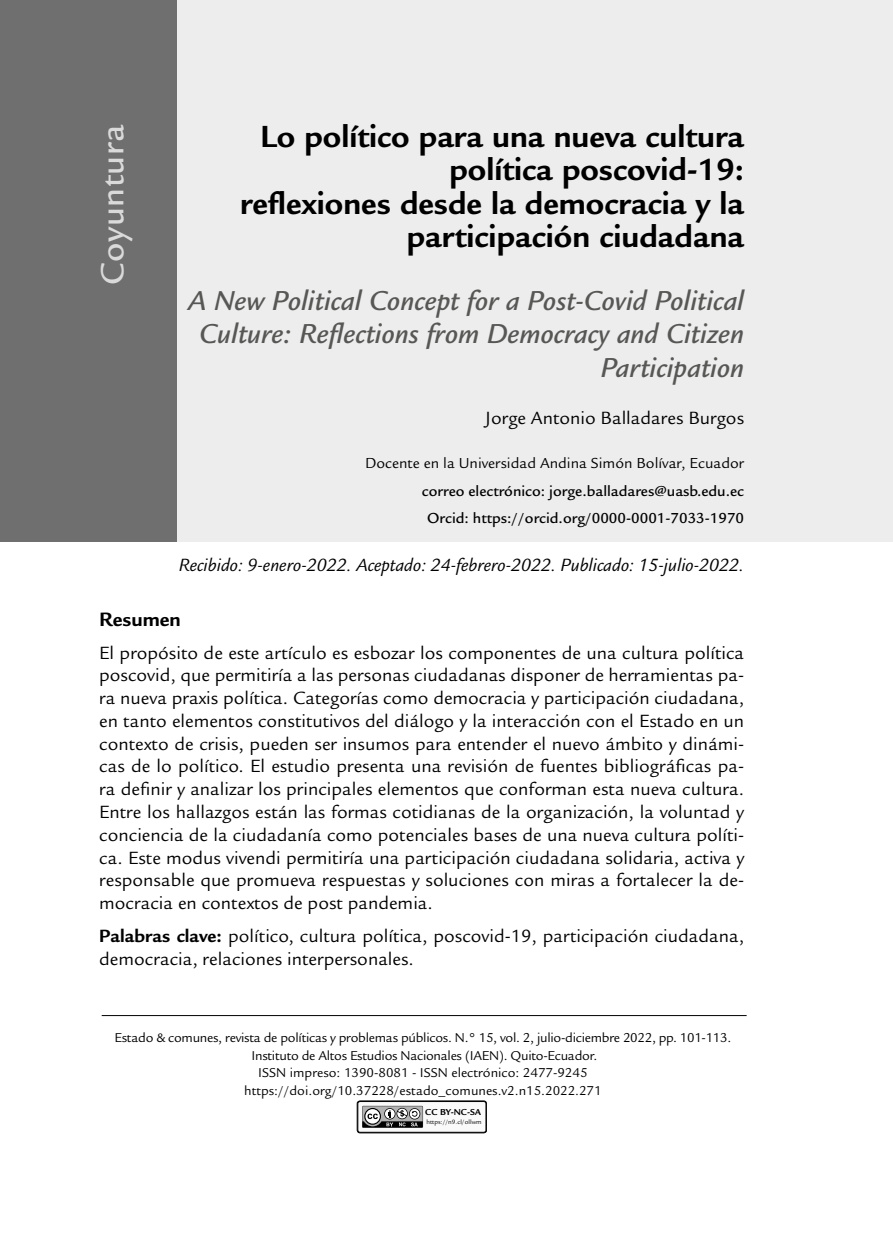
<style>
.page{position:relative;width:893px;height:1241px;background:#fff}
.page>*{position:absolute;margin:0;border:0;box-sizing:border-box;transform-origin:0 0}
.t1{font:500 35px "Legacy Sans Std";letter-spacing:.02em;color:#dadada}
.t2{font:700 33.25px/33.2px "Legacy Sans Std";color:#000;text-align:right}
.t3{font:italic 500 29.75px/33.2px "Legacy Sans Std";color:#575756;text-align:right}
.t4{font:700 21px "Legacy Sans Std";color:#000}
.t5{font:19.25px/22.8px "Legacy Sans Std";color:#000;text-align:justify}
.t6{font:italic 19.25px "Legacy Sans Std";color:#000}
.t7{font:500 15.75px/27.7px "Legacy Sans Std";color:#000;text-align:center}
.t8{font:15.75px "Legacy Sans Std";color:#000}
.t9{font:14px/17.5px "Legacy Sans Std";letter-spacing:-.02em;color:#000;text-align:center}
.t10{font:700 9.45px "Legacy Sans Std";letter-spacing:-.005em;color:#000}
.t11{font:6.83px "Legacy Sans Std";color:#000}
.s1{font-weight:700}
</style>
<div class="page">
<div style="left:52px;top:0;width:841px;height:541px;background:#ededed"></div>
<div style="left:0;top:0;width:176px;height:541px;background:#706f6f"></div>
<div style="left:357px;top:1100px;width:129px;height:32px;background:#fafafa;border-radius:3px"></div>
<div style="left:357px;top:1100px;width:130px;height:32px;border:1px solid #000;border-radius:3px"></div>
<div style="left:358px;top:1101px;width:128px;height:31px;border:1px solid #000;border-radius:2px"></div>
<svg style="left:362px;top:1105px;width:61px;height:22px"></svg>
<hr style="left:102px;top:1014px;width:645px;height:1px;background:#000">
<h2 class="t2" style="left:240px;top:120px;width:505px">Lo político para una nueva cultura política poscovid-19:<br>reflexiones desde la democracia y la participación ciudadana</h2>
<h3 class="t3" style="left:188px;top:284px;width:558px">A New Political Concept for a Post-Covid Political<br>Culture: Reflections from Democracy and Citizen<br>Participation</h3>
<p class="t5" style="left:486px;top:407px;width:260px">Jorge Antonio Balladares Burgos</p>
<p class="t8" style="left:365px;top:454px;width:381px">Docente en la Universidad Andina Simón Bolívar, Ecuador</p>
<p class="t7" style="left:422px;top:477px;width:324px">correo electrónico: jorge.balladares@uasb.edu.ec<br>Orcid: https://orcid.org/0000-0001-7033-1970</p>
<p class="t6" style="left:179px;top:554px;width:567px">Recibido: 9-enero-2022. Aceptado: 24-febrero-2022. Publicado: 15-julio-2022.</p>
<p class="t4" style="left:99px;top:607px;width:83px">Resumen</p>
<p class="t5" style="left:99px;top:641px;width:646px">El propósito de este artículo es esbozar los componentes de una cultura política poscovid, que permitiría a las personas ciudadanas disponer de herramientas pa&shy;ra nueva praxis política. Categorías como democracia y participación ciudadana, en tanto elementos constitutivos del diálogo y la interacción con el Estado en un contexto de crisis, pueden ser insumos para entender el nuevo ámbito y dinámi&shy;cas de lo político. El estudio presenta una revisión de fuentes bibliográficas pa&shy;ra definir y analizar los principales elementos que conforman esta nueva cultura.<br>Entre los hallazgos están las formas cotidianas de la organización, la voluntad y conciencia de la ciudadanía como potenciales bases de una nueva cultura políti&shy;ca. Este modus vivendi permitiría una participación ciudadana solidaria, activa y responsable que promueva respuestas y soluciones con miras a fortalecer la de&shy;mocracia en contextos de post pandemia.</p>
<p class="t5" style="left:99px;top:924px;width:646px"><span class="s1">Palabras clave:</span> político, cultura política, poscovid-19, participación ciudadana, democracia, relaciones interpersonales.</p>
<h1 class="t1" style="left:92px;top:285px;width:162px;rotate:-90deg">Coyuntura</h1>
<p class="t9" style="left:115px;top:1029px;width:618px">Estado &amp; comunes, revista de políticas y problemas públicos. N.° 15, vol. 2, julio-diciembre 2022, pp. 101-113.<br>Instituto de Altos Estudios Nacionales (IAEN). Quito-Ecuador.<br>ISSN impreso: 1390-8081 - ISSN electrónico: 2477-9245 https://doi.org/10.37228/estado_comunes.v2.n15.2022.271</p>
<p class="t10" style="left:425px;top:1106px;width:58px">CC BY-NC-SA</p>
<p class="t11" style="left:426px;top:1117px;width:57px">https://n9.cl/ollwm</p>
</div>
